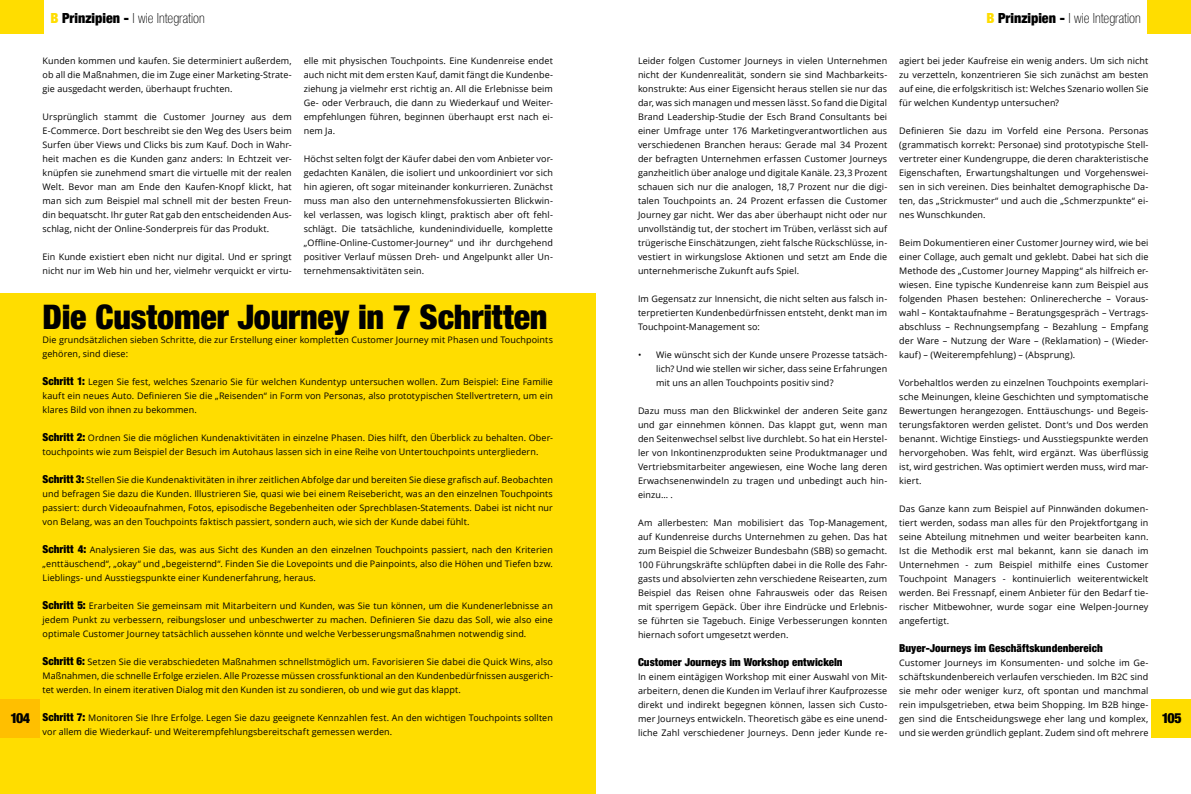
<style>
.page{position:relative;width:1191px;height:794px;background:#fff}
.page>*{position:absolute;margin:0;border:0;box-sizing:border-box;transform-origin:0 0}
.t1{font:900 condensed 34px "Helvetica Neue LT Std";letter-spacing:-.005em;color:#000}
.t2{font:100 condensed 14px "Helvetica Neue LT Std";color:#000}
.t3{font:900 condensed 14px "Helvetica Neue LT Std";letter-spacing:-.07em;color:#000}
.t4{font:900 condensed 11px "Helvetica Neue LT Std";letter-spacing:.005em;color:#000}
.t5{font:9px/14px "Open Sans";letter-spacing:.01em;color:#000;text-align:justify}
.s1{font-weight:900;color:#fd0}
.s2{font-weight:900}
.s3{font-family:"Helvetica Neue LT Std";font-weight:900;font-stretch:condensed;font-size:11px}
</style>
<div class="page">
<div style="left:0;top:0;width:44px;height:34px;background:#fd0"></div>
<div style="left:1151px;top:698px;width:40px;height:39px;background:#fd0"></div>
<div style="left:1147px;top:0;width:44px;height:34px;background:#fd0"></div>
<div style="left:0;top:293px;width:595px;height:501px;background:#fd0"></div>
<h2 class="t2" style="left:50px;top:10px;width:156px"><span class="s1">B</span> <span class="s2">Prinzipien -</span> I wie Integration</h2>
<p class="t5" style="left:43px;top:53px;width:251px">Kunden kommen und kaufen. Sie determiniert außerdem, ob all die Maßnahmen, die im Zuge einer Marketing-Strate&shy;gie ausgedacht werden, überhaupt fruchten.</p>
<p class="t5" style="left:43px;top:109px;width:251px">Ursprünglich stammt die Customer Journey aus dem E-Commerce. Dort beschreibt sie den Weg des Users beim Surfen über Views und Clicks bis zum Kauf. Doch in Wahr&shy;heit machen es die Kunden ganz anders: In Echtzeit ver&shy;knüpfen sie zunehmend smart die virtuelle mit der realen Welt. Bevor man am Ende den Kaufen-Knopf klickt, hat man sich zum Beispiel mal schnell mit der besten Freun&shy;din bequatscht. Ihr guter Rat gab den entscheidenden Aus&shy;schlag, nicht der Online-Sonderpreis für das Produkt.</p>
<p class="t5" style="left:43px;top:249px;width:251px">Ein Kunde existiert eben nicht nur digital. Und er springt nicht nur im Web hin und her, vielmehr verquickt er virtu-</p>
<h2 class="t2" style="left:986px;top:10px;width:156px"><span class="s1">B</span> <span class="s2">Prinzipien -</span> I wie Integration</h2>
<p class="t5" style="left:638px;top:53px;width:251px">Leider folgen Customer Journeys in vielen Unternehmen nicht der Kundenrealität, sondern sie sind Machbarkeits&shy;konstrukte: Aus einer Eigensicht heraus stellen sie nur das dar, was sich managen und messen lässt. So fand die Digital Brand Leadership-Studie der Esch Brand Consultants bei einer Umfrage unter 176 Marketingverantwortlichen aus verschiedenen Branchen heraus: Gerade mal 34 Prozent der befragten Unternehmen erfassen Customer Journeys ganzheitlich über analoge und digitale Kanäle. 23,3 Prozent schauen sich nur die analogen, 18,7 Prozent nur die digi&shy;talen Touchpoints an. 24 Prozent erfassen die Customer Journey gar nicht. Wer das aber überhaupt nicht oder nur unvollständig tut, der stochert im Trüben, verlässt sich auf trügerische Einschätzungen, zieht falsche Rückschlüsse, in&shy;vestiert in wirkungslose Aktionen und setzt am Ende die unternehmerische Zukunft aufs Spiel.</p>
<p class="t5" style="left:638px;top:291px;width:251px">Im Gegensatz zur Innensicht, die nicht selten aus falsch in&shy;terpretierten Kundenbedürfnissen entsteht, denkt man im Touchpoint-Management so:</p>
<p class="t5" style="left:656px;top:347px;width:233px;text-indent:-18px">• Wie wünscht sich der Kunde unsere Prozesse tatsäch&shy;lich? Und wie stellen wir sicher, dass seine Erfahrungen mit uns an allen Touchpoints positiv sind?</p>
<p class="t5" style="left:638px;top:403px;width:251px">Dazu muss man den Blickwinkel der anderen Seite ganz und gar einnehmen können. Das klappt gut, wenn man den Seitenwechsel selbst live durchlebt. So hat ein Herstel&shy;ler von Inkontinenzprodukten seine Produktmanager und Vertriebsmitarbeiter angewiesen, eine Woche lang deren Erwachsenenwindeln zu tragen und unbedingt auch hin&shy;einzu… .</p>
<p class="t5" style="left:638px;top:515px;width:251px">Am allerbesten: Man mobilisiert das Top-Management, auf Kundenreise durchs Unternehmen zu gehen. Das hat zum Beispiel die Schweizer Bundesbahn (SBB) so gemacht.<br>100 Führungskräfte schlüpften dabei in die Rolle des Fahr&shy;gasts und absolvierten zehn verschiedene Reisearten, zum Beispiel das Reisen ohne Fahrausweis oder das Reisen mit sperrigem Gepäck. Über ihre Eindrücke und Erlebnis&shy;se führten sie Tagebuch. Einige Verbesserungen konnten hiernach sofort umgesetzt werden.</p>
<p class="t4" style="left:638px;top:655px;width:206px">Customer Journeys im Workshop entwickeln</p>
<p class="t5" style="left:638px;top:669px;width:251px">In einem eintägigen Workshop mit einer Auswahl von Mit&shy;arbeitern, denen die Kunden im Verlauf ihrer Kaufprozesse direkt und indirekt begegnen können, lassen sich Custo&shy;mer Journeys entwickeln. Theoretisch gäbe es eine unend&shy;liche Zahl verschiedener Journeys. Denn jeder Kunde re-</p>
<p class="t5" style="left:899px;top:53px;width:251px">agiert bei jeder Kaufreise ein wenig anders. Um sich nicht zu verzetteln, konzentrieren Sie sich zunächst am besten auf eine, die erfolgskritisch ist: Welches Szenario wollen Sie für welchen Kundentyp untersuchen?</p>
<p class="t5" style="left:899px;top:123px;width:251px">Definieren Sie dazu im Vorfeld eine Persona. Personas (grammatisch korrekt: Personae) sind prototypische Stell&shy;vertreter einer Kundengruppe, die deren charakteristische Eigenschaften, Erwartungshaltungen und Vorgehenswei&shy;sen in sich vereinen. Dies beinhaltet demographische Da&shy;ten, das „Strickmuster“ und auch die „Schmerzpunkte“ ei&shy;nes Wunschkunden.</p>
<p class="t5" style="left:899px;top:235px;width:251px">Beim Dokumentieren einer Customer Journey wird, wie bei einer Collage, auch gemalt und geklebt. Dabei hat sich die Methode des „Customer Journey Mapping“ als hilfreich er&shy;wiesen. Eine typische Kundenreise kann zum Beispiel aus folgenden Phasen bestehen: Onlinerecherche – Voraus&shy;wahl – Kontaktaufnahme – Beratungsgespräch – Vertrags&shy;abschluss – Rechnungsempfang – Bezahlung – Empfang der Ware – Nutzung der Ware – (Reklamation) – (Wieder&shy;kauf) – (Weiterempfehlung) – (Absprung).</p>
<p class="t5" style="left:899px;top:375px;width:251px">Vorbehaltlos werden zu einzelnen Touchpoints exemplari&shy;sche Meinungen, kleine Geschichten und symptomatische Bewertungen herangezogen. Enttäuschungs- und Begeis&shy;terungsfaktoren werden gelistet. Dont‘s und Dos werden benannt. Wichtige Einstiegs- und Ausstiegspunkte werden hervorgehoben. Was fehlt, wird ergänzt. Was überflüssig ist, wird gestrichen. Was optimiert werden muss, wird mar&shy;kiert.</p>
<p class="t5" style="left:899px;top:501px;width:251px">Das Ganze kann zum Beispiel auf Pinnwänden dokumen&shy;tiert werden, sodass man alles für den Projektfortgang in seine Abteilung mitnehmen und weiter bearbeiten kann.<br>Ist die Methodik erst mal bekannt, kann sie danach im Unternehmen - zum Beispiel mithilfe eines Customer Touchpoint Managers - kontinuierlich weiterentwickelt werden. Bei Fressnapf, einem Anbieter für den Bedarf tie&shy;rischer Mitbewohner, wurde sogar eine Welpen-Journey angefertigt.</p>
<p class="t4" style="left:899px;top:641px;width:205px">Buyer-Journeys im Geschäftskundenbereich</p>
<p class="t5" style="left:899px;top:655px;width:251px">Customer Journeys im Konsumenten- und solche im Ge&shy;schäftskundenbereich verlaufen verschieden. Im B2C sind sie mehr oder weniger kurz, oft spontan und manchmal rein impulsgetrieben, etwa beim Shopping. Im B2B hinge&shy;gen sind die Entscheidungswege eher lang und komplex, und sie werden gründlich geplant. Zudem sind oft mehrere</p>
<p class="t5" style="left:304px;top:53px;width:251px">elle mit physischen Touchpoints. Eine Kundenreise endet auch nicht mit dem ersten Kauf, damit fängt die Kundenbe&shy;ziehung ja vielmehr erst richtig an. All die Erlebnisse beim Ge- oder Verbrauch, die dann zu Wiederkauf und Weiter&shy;empfehlungen führen, beginnen überhaupt erst nach ei&shy;nem Ja.</p>
<p class="t5" style="left:304px;top:151px;width:251px">Höchst selten folgt der Käufer dabei den vom Anbieter vor&shy;gedachten Kanälen, die isoliert und unkoordiniert vor sich hin agieren, oft sogar miteinander konkurrieren. Zunächst muss man also den unternehmensfokussierten Blickwin&shy;kel verlassen, was logisch klingt, praktisch aber oft fehl&shy;schlägt. Die tatsächliche, kundenindividuelle, komplette „Offline-Online-Customer-Journey“ und ihr durchgehend positiver Verlauf müssen Dreh- und Angelpunkt aller Un&shy;ternehmensaktivitäten sein.</p>
<h1 class="t1" style="left:43px;top:296px;width:506px">Die Customer Journey in 7 Schritten</h1>
<p class="t5" style="left:43px;top:332px;width:512px">Die grundsätzlichen sieben Schritte, die zur Erstellung einer kompletten Customer Journey mit Phasen und Touchpoints gehören, sind diese:</p>
<p class="t5" style="left:43px;top:374px;width:512px"><span class="s3">Schritt 1:</span> Legen Sie fest, welches Szenario Sie für welchen Kundentyp untersuchen wollen. Zum Beispiel: Eine Familie kauft ein neues Auto. Definieren Sie die „Reisenden“ in Form von Personas, also prototypischen Stellvertretern, um ein klares Bild von ihnen zu bekommen.</p>
<p class="t5" style="left:43px;top:430px;width:512px"><span class="s3">Schritt 2:</span> Ordnen Sie die möglichen Kundenaktivitäten in einzelne Phasen. Dies hilft, den Überblick zu behalten. Ober&shy;touchpoints wie zum Beispiel der Besuch im Autohaus lassen sich in eine Reihe von Untertouchpoints untergliedern.</p>
<p class="t5" style="left:43px;top:472px;width:512px"><span class="s3">Schritt 3:</span> Stellen Sie die Kundenaktivitäten in ihrer zeitlichen Abfolge dar und bereiten Sie diese grafisch auf. Beobachten und befragen Sie dazu die Kunden. Illustrieren Sie, quasi wie bei einem Reisebericht, was an den einzelnen Touchpoints passiert: durch Videoaufnahmen, Fotos, episodische Begebenheiten oder Sprechblasen-Statements. Dabei ist nicht nur von Belang, was an den Touchpoints faktisch passiert, sondern auch, wie sich der Kunde dabei fühlt.</p>
<p class="t5" style="left:43px;top:542px;width:512px"><span class="s3">Schritt 4:</span> Analysieren Sie das, was aus Sicht des Kunden an den einzelnen Touchpoints passiert, nach den Kriterien „enttäuschend“, „okay“ und „begeisternd“. Finden Sie die Lovepoints und die Painpoints, also die Höhen und Tiefen bzw.<br>Lieblings- und Ausstiegspunkte einer Kundenerfahrung, heraus.</p>
<p class="t5" style="left:43px;top:598px;width:512px"><span class="s3">Schritt 5:</span> Erarbeiten Sie gemeinsam mit Mitarbeitern und Kunden, was Sie tun können, um die Kundenerlebnisse an jedem Punkt zu verbessern, reibungsloser und unbeschwerter zu machen. Definieren Sie dazu das Soll, wie also eine optimale Customer Journey tatsächlich aussehen könnte und welche Verbesserungsmaßnahmen notwendig sind.</p>
<p class="t5" style="left:43px;top:654px;width:512px"><span class="s3">Schritt 6:</span> Setzen Sie die verabschiedeten Maßnahmen schnellstmöglich um. Favorisieren Sie dabei die Quick Wins, also Maßnahmen, die schnelle Erfolge erzielen. Alle Prozesse müssen crossfunktional an den Kundenbedürfnissen ausgerich&shy;tet werden. In einem iterativen Dialog mit den Kunden ist zu sondieren, ob und wie gut das klappt.</p>
<p class="t5" style="left:43px;top:710px;width:512px"><span class="s3">Schritt 7:</span> Monitoren Sie Ihre Erfolge. Legen Sie dazu geeignete Kennzahlen fest. An den wichtigen Touchpoints sollten vor allem die Wiederkauf- und Weiterempfehlungsbereitschaft gemessen werden.</p>
<h2 class="t3" style="left:10px;top:709px;width:21px">104</h2>
<h2 class="t3" style="left:1161px;top:709px;width:21px">105</h2>
</div>
